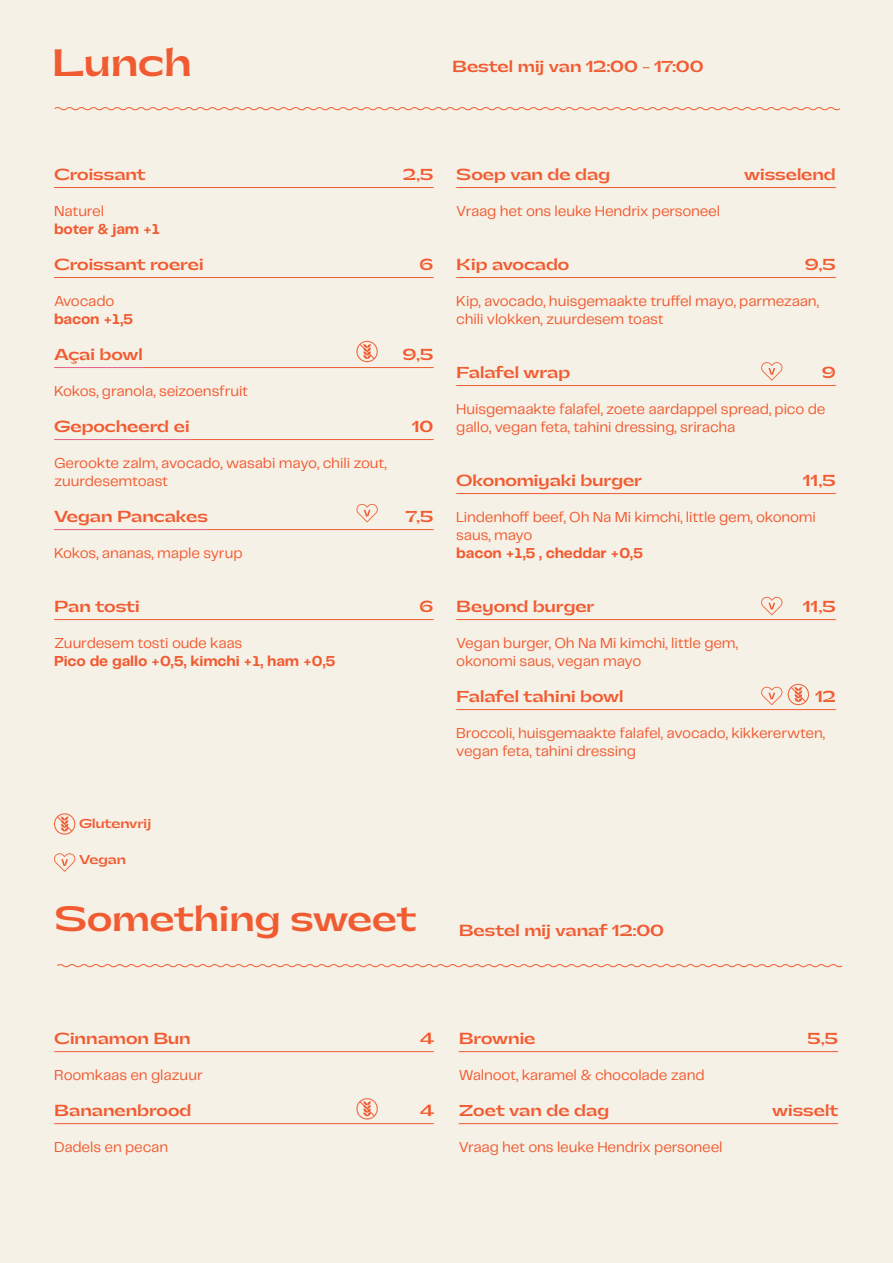
<style>
.page{position:relative;width:893px;height:1263px;background:#f6f1e6}
.page>*{position:absolute;margin:0;border:0;box-sizing:border-box;transform-origin:0 0}
.t1{font:700 36px "Gatwick";letter-spacing:-.005em;color:#f15b32}
.t2{font:700 33px "Gatwick";letter-spacing:-.005em;color:#f15b32}
.t3{font:15px/18px "Telegraf";letter-spacing:-.01em;color:#f15b32}
.t4{font:700 15px "Gatwick";color:#f15b32}
.t5{font:700 15px "Telegraf";letter-spacing:-.01em;color:#f15b32}
.t6{font:700 12px "Gatwick";color:#f15b32}
</style>
<div class="page">
<svg style="left:54px;top:107px;width:786px;height:4px"></svg>
<hr style="left:456px;top:187px;width:380px;height:1px;background:#f15b32">
<hr style="left:456px;top:277px;width:380px;height:1px;background:#f15b32">
<hr style="left:456px;top:385px;width:380px;height:1px;background:#f15b32">
<hr style="left:456px;top:493px;width:380px;height:1px;background:#f15b32">
<hr style="left:456px;top:619px;width:380px;height:1px;background:#f15b32">
<hr style="left:456px;top:709px;width:380px;height:1px;background:#f15b32">
<svg style="left:57px;top:964px;width:786px;height:4px"></svg>
<svg style="left:761px;top:362px;width:22px;height:18px"></svg>
<hr style="left:54px;top:187px;width:380px;height:1px;background:#f15b32">
<hr style="left:54px;top:277px;width:380px;height:1px;background:#f15b32">
<hr style="left:54px;top:367px;width:89px;height:1px;background:#e85f88">
<hr style="left:143px;top:367px;width:291px;height:1px;background:#f15b32">
<hr style="left:54px;top:439px;width:136px;height:1px;background:#e85f88">
<hr style="left:190px;top:439px;width:243px;height:1px;background:#f15b32">
<hr style="left:54px;top:529px;width:154px;height:1px;background:#e85f88">
<hr style="left:208px;top:529px;width:226px;height:1px;background:#f15b32">
<hr style="left:54px;top:619px;width:380px;height:1px;background:#f15b32">
<hr style="left:54px;top:1051px;width:380px;height:1px;background:#f15b32">
<hr style="left:54px;top:1123px;width:380px;height:1px;background:#f15b32">
<hr style="left:459px;top:1051px;width:379px;height:1px;background:#f15b32">
<hr style="left:459px;top:1123px;width:379px;height:1px;background:#f15b32">
<svg style="left:356px;top:504px;width:22px;height:18px"></svg>
<svg style="left:761px;top:597px;width:22px;height:18px"></svg>
<svg style="left:761px;top:684px;width:48px;height:21px"></svg>
<svg style="left:54px;top:813px;width:21px;height:22px"></svg>
<svg style="left:54px;top:853px;width:22px;height:19px"></svg>
<svg style="left:356px;top:1098px;width:22px;height:22px"></svg>
<svg style="left:356px;top:341px;width:22px;height:21px"></svg>
<p class="t1" style="left:52px;top:38px;width:142px">Lunch</p>
<p class="t4" style="left:452px;top:56px;width:253px">Bestel mij van 12:00 - 17:00</p>
<p class="t4" style="left:54px;top:164px;width:93px">Croissant</p>
<p class="t4" style="left:403px;top:164px;width:32px">2,5</p>
<p class="t3" style="left:54px;top:202px;width:52px">Naturel</p>
<p class="t5" style="left:54px;top:219px;width:107px">boter &amp; jam +1</p>
<p class="t4" style="left:54px;top:254px;width:151px">Croissant roerei</p>
<p class="t4" style="left:420px;top:254px;width:15px">6</p>
<p class="t3" style="left:54px;top:292px;width:62px">Avocado</p>
<p class="t5" style="left:54px;top:309px;width:81px">bacon +1,5</p>
<p class="t4" style="left:54px;top:344px;width:90px">Açai bowl</p>
<p class="t4" style="left:402px;top:344px;width:33px">9,5</p>
<p class="t3" style="left:54px;top:382px;width:196px">Kokos, granola, seizoensfruit</p>
<p class="t4" style="left:54px;top:416px;width:137px">Gepocheerd ei</p>
<p class="t4" style="left:412px;top:416px;width:23px">10</p>
<p class="t3" style="left:54px;top:454px;width:334px">Gerookte zalm, avocado, wasabi mayo, chili zout, zuurdesemtoast</p>
<p class="t4" style="left:54px;top:506px;width:156px">Vegan Pancakes</p>
<p class="t4" style="left:406px;top:506px;width:29px">7,5</p>
<p class="t3" style="left:54px;top:544px;width:190px">Kokos, ananas, maple syrup</p>
<p class="t4" style="left:54px;top:596px;width:87px">Pan tosti</p>
<p class="t4" style="left:420px;top:596px;width:15px">6</p>
<p class="t3" style="left:54px;top:634px;width:190px">Zuurdesem tosti oude kaas</p>
<p class="t5" style="left:54px;top:651px;width:283px">Pico de gallo +0,5, kimchi +1, ham +0,5</p>
<p class="t4" style="left:456px;top:164px;width:155px">Soep van de dag</p>
<p class="t4" style="left:744px;top:164px;width:93px">wisselend</p>
<p class="t3" style="left:456px;top:202px;width:265px">Vraag het ons leuke Hendrix personeel</p>
<p class="t4" style="left:456px;top:254px;width:115px">Kip avocado</p>
<p class="t4" style="left:805px;top:254px;width:33px">9,5</p>
<p class="t3" style="left:456px;top:292px;width:364px">Kip, avocado, huisgemaakte truffel mayo, parmezaan, chili vlokken, zuurdesem toast</p>
<p class="t4" style="left:456px;top:362px;width:115px">Falafel wrap</p>
<p class="t4" style="left:822px;top:362px;width:15px">9</p>
<p class="t3" style="left:456px;top:400px;width:371px">Huisgemaakte falafel, zoete aardappel spread, pico de gallo, vegan feta, tahini dressing, sriracha</p>
<p class="t4" style="left:456px;top:470px;width:187px">Okonomiyaki burger</p>
<p class="t4" style="left:803px;top:470px;width:34px">11,5</p>
<p class="t3" style="left:456px;top:508px;width:361px">Lindenhoff beef, Oh Na Mi kimchi, little gem, okonomi saus, mayo</p>
<p class="t5" style="left:456px;top:543px;width:188px">bacon +1,5 , cheddar +0,5</p>
<p class="t4" style="left:456px;top:596px;width:139px">Beyond burger</p>
<p class="t4" style="left:803px;top:596px;width:34px">11,5</p>
<p class="t3" style="left:456px;top:634px;width:283px">Vegan burger, Oh Na Mi kimchi, little gem,</p>
<p class="t3" style="left:456px;top:652px;width:187px">okonomi saus, vegan mayo</p>
<p class="t4" style="left:456px;top:686px;width:169px">Falafel tahini bowl</p>
<p class="t4" style="left:815px;top:686px;width:22px">12</p>
<p class="t3" style="left:456px;top:724px;width:370px">Broccoli, huisgemaakte falafel, avocado, kikkererwten, vegan feta, tahini dressing</p>
<p class="t6" style="left:79px;top:815px;width:74px">Glutenvrij</p>
<p class="t6" style="left:79px;top:851px;width:48px">Vegan</p>
<p class="t2" style="left:54px;top:896px;width:364px">Something sweet</p>
<p class="t4" style="left:459px;top:920px;width:207px">Bestel mij vanaf 12:00</p>
<p class="t4" style="left:54px;top:1028px;width:138px">Cinnamon Bun</p>
<p class="t4" style="left:420px;top:1028px;width:15px">4</p>
<p class="t3" style="left:54px;top:1066px;width:150px">Roomkaas en glazuur</p>
<p class="t4" style="left:54px;top:1100px;width:139px">Bananenbrood</p>
<p class="t4" style="left:420px;top:1100px;width:15px">4</p>
<p class="t3" style="left:54px;top:1138px;width:115px">Dadels en pecan</p>
<p class="t4" style="left:459px;top:1028px;width:78px">Brownie</p>
<p class="t4" style="left:807px;top:1028px;width:32px">5,5</p>
<p class="t3" style="left:459px;top:1066px;width:248px">Walnoot, karamel &amp; chocolade zand</p>
<p class="t4" style="left:459px;top:1100px;width:152px">Zoet van de dag</p>
<p class="t4" style="left:772px;top:1100px;width:68px">wisselt</p>
<p class="t3" style="left:459px;top:1138px;width:265px">Vraag het ons leuke Hendrix personeel</p>
</div>
